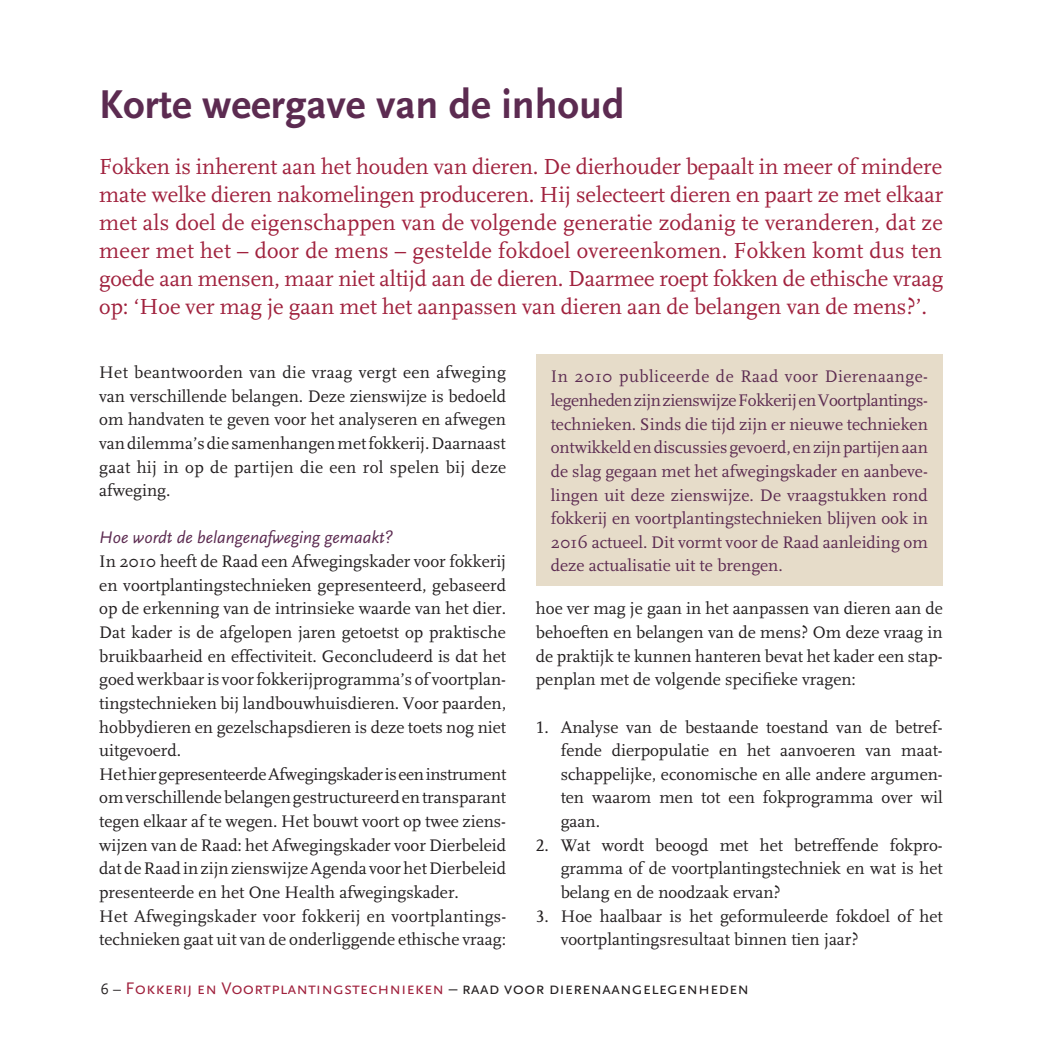
<style>
.page{position:relative;width:1042px;height:1042px;background:#fff}
.page>*{position:absolute;margin:0;border:0;box-sizing:border-box;transform-origin:0 0}
.t1{font:700 42px "Scala Sans";color:#5c2b51}
.t2{font:22.75px/28px "Scala";color:#a0213d;text-align:justify}
.t3{font:17.5px/23.6px "Scala";color:#231f20;text-align:justify}
.t4{font:17.5px/23.6px "Scala";color:#5c2b51;text-align:justify}
.t5{font:17.5px/23.6px "Scala LF";color:#231f20;text-align:justify}
.t6{font:17.5px "Scala Sans Caps";color:#a0213d}
.t7{font:italic 17.5px "Scala Sans LF";color:#5c2b51}
.s1{font-family:"Scala Sans";font-size:15.75px;color:#231f20}
.s2{color:#231f20}
</style>
<div class="page">
<div style="left:536px;top:354px;width:407px;height:232px;background:#e6dcc9"></div>
<h1 class="t1" style="left:99px;top:82px;width:527px">Korte weergave van de inhoud</h1>
<p class="t2" style="left:99px;top:153px;width:845px">Fokken is inherent aan het houden van dieren. De dierhouder bepaalt in meer of mindere mate welke dieren nakomelingen produceren. Hij selecteert dieren en paart ze met elkaar met als doel de eigenschappen van de volgende generatie zodanig te veranderen, dat ze meer met het – door de mens – gestelde fokdoel overeenkomen. Fokken komt dus ten goede aan mensen, maar niet altijd aan de dieren. Daarmee roept fokken de ethische vraag op: ‘Hoe ver mag je gaan met het aanpassen van dieren aan de belangen van de mens?’.</p>
<p class="t3" style="left:99px;top:361px;width:408px">Het beantwoorden van die vraag vergt een afweging van verschillende belangen. Deze zienswijze is bedoeld om handvaten te geven voor het analyseren en afwegen van dilemma’s die samenhangen met fokkerij. Daarnaast gaat hij in op de partijen die een rol spelen bij deze afweging.</p>
<p class="t7" style="left:99px;top:527px;width:295px">Hoe wordt de belangenafweging gemaakt?</p>
<p class="t3" style="left:99px;top:550px;width:409px;text-align:left">In 2010 heeft de Raad een Afwegingskader voor fokkerij en voortplantingstechnieken gepresenteerd, gebaseerd op de erkenning van de intrinsieke waarde van het dier.<br>Dat kader is de afgelopen jaren getoetst op praktische bruikbaarheid en effectiviteit. Geconcludeerd is dat het goed werkbaar is voor fokkerijprogramma’s of voortplan&shy;tingstechnieken bij landbouwhuisdieren. Voor paarden, hobbydieren en gezelschapsdieren is deze toets nog niet uitgevoerd.<br>Het hier gepresenteerde Afwegingskader is een instrument om verschillende belangen gestructureerd en transparant tegen elkaar af te wegen. Het bouwt voort op twee ziens&shy;wijzen van de Raad: het Afwegingskader voor Dierbeleid dat de Raad in zijn zienswijze Agenda voor het Dierbeleid presenteerde en het One Health afwegingskader.<br>Het Afwegingskader voor fokkerij en voortplantings&shy;technieken gaat uit van de onderliggende ethische vraag:</p>
<p class="t4" style="left:551px;top:365px;width:379px">In 2010 publiceerde de Raad voor Dierenaange&shy;legenheden zijn zienswijze Fokkerij en Voortplantings&shy;technieken. Sinds die tijd zijn er nieuwe technieken ontwikkeld en discussies gevoerd, en zijn partijen aan de slag gegaan met het afwegingskader en aanbeve&shy;lingen uit deze zienswijze. De vraagstukken rond fokkerij en voortplantingstechnieken blijven ook in 2016 actueel. Dit vormt voor de Raad aanleiding om deze actualisatie uit te brengen.</p>
<p class="t3" style="left:536px;top:597px;width:408px">hoe ver mag je gaan in het aanpassen van dieren aan de behoeften en belangen van de mens? Om deze vraag in de praktijk te kunnen hanteren bevat het kader een stap&shy;penplan met de volgende specifieke vragen:</p>
<p class="t5" style="left:561px;top:715px;width:383px;text-indent:-25px">1. Analyse van de bestaande toestand van de betref&shy;fende dierpopulatie en het aanvoeren van maat&shy;schappelijke, economische en alle andere argumen&shy;ten waarom men tot een fokprogramma over wil gaan.</p>
<p class="t5" style="left:561px;top:833px;width:383px;text-indent:-25px">2. Wat wordt beoogd met het betreffende fokpro&shy;gramma of de voortplantingstechniek en wat is het belang en de noodzaak ervan?</p>
<p class="t5" style="left:561px;top:904px;width:383px;text-indent:-25px">3. Hoe haalbaar is het geformuleerde fokdoel of het voortplantingsresultaat binnen tien jaar?</p>
<p class="t6" style="left:100px;top:979px;width:650px"><span class="s1">6 –</span> Fokkerij en Voortplantingstechnieken <span class="s2">– raad voor dierenaangelegenheden</span></p>
</div>
